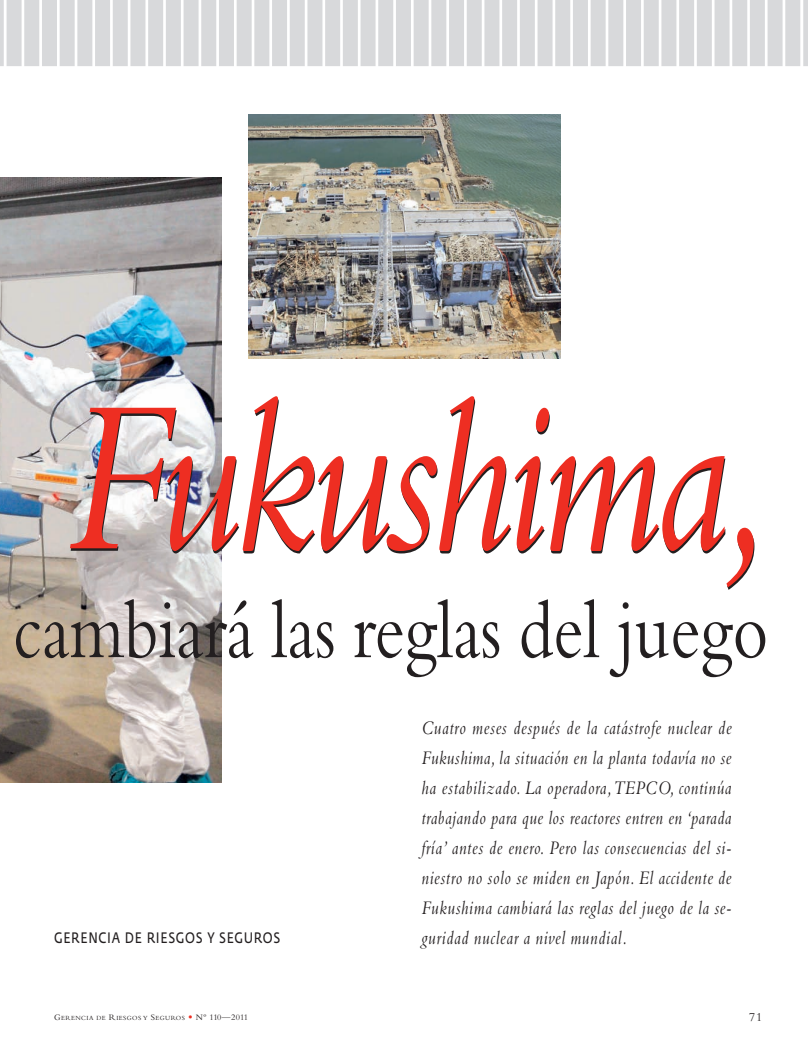
<style>
.page{position:relative;width:808px;height:1053px;background:#fff}
.page>*{position:absolute;margin:0;border:0;box-sizing:border-box;transform-origin:0 0}
.t1{font:italic 225.75px "Bembo";letter-spacing:-.045em;color:#231f20;scale:.8 1}
.t2{font:86.12px "Bembo";color:#231f20;scale:.8 1}
.t3{font:italic 20px/30px "Bembo";letter-spacing:.045em;color:#231f20;text-align:justify;scale:.8 1}
.t4{font:15px "Fedra Sans";letter-spacing:.06em;color:#231f20;scale:.8 1}
.t5{font:12.5px "Bembo";color:#231f20}
.t6{font:6.5px "Bembo";letter-spacing:.065em;color:#231f20}
.s1{font-size:8.75px}
.s2{font-family:"Goudy";font-size:8.75px;color:#ee2e22}
</style>
<div class="page">
<img style="left:0;top:178px;width:221px;height:604px">
<img style="left:249px;top:114px;width:311px;height:244px">
<hr style="left:0;top:0;width:4px;height:66px;background:#d8d9db">
<div style="left:7px;top:0;width:15px;height:66px;background:#d8d9db"></div>
<div style="left:24px;top:0;width:15px;height:66px;background:#d8d9db"></div>
<div style="left:42px;top:0;width:15px;height:66px;background:#d8d9db"></div>
<div style="left:60px;top:0;width:15px;height:66px;background:#d8d9db"></div>
<div style="left:77px;top:0;width:15px;height:66px;background:#d8d9db"></div>
<div style="left:95px;top:0;width:15px;height:66px;background:#d8d9db"></div>
<div style="left:113px;top:0;width:15px;height:66px;background:#d8d9db"></div>
<div style="left:130px;top:0;width:15px;height:66px;background:#d8d9db"></div>
<div style="left:148px;top:0;width:15px;height:66px;background:#d8d9db"></div>
<div style="left:166px;top:0;width:15px;height:66px;background:#d8d9db"></div>
<div style="left:184px;top:0;width:15px;height:66px;background:#d8d9db"></div>
<div style="left:201px;top:0;width:15px;height:66px;background:#d8d9db"></div>
<div style="left:219px;top:0;width:15px;height:66px;background:#d8d9db"></div>
<div style="left:237px;top:0;width:15px;height:66px;background:#d8d9db"></div>
<div style="left:254px;top:0;width:15px;height:66px;background:#d8d9db"></div>
<div style="left:272px;top:0;width:15px;height:66px;background:#d8d9db"></div>
<div style="left:290px;top:0;width:15px;height:66px;background:#d8d9db"></div>
<div style="left:307px;top:0;width:15px;height:66px;background:#d8d9db"></div>
<div style="left:325px;top:0;width:15px;height:66px;background:#d8d9db"></div>
<div style="left:343px;top:0;width:15px;height:66px;background:#d8d9db"></div>
<div style="left:361px;top:0;width:15px;height:66px;background:#d8d9db"></div>
<div style="left:378px;top:0;width:15px;height:66px;background:#d8d9db"></div>
<div style="left:396px;top:0;width:15px;height:66px;background:#d8d9db"></div>
<div style="left:414px;top:0;width:15px;height:66px;background:#d8d9db"></div>
<div style="left:431px;top:0;width:15px;height:66px;background:#d8d9db"></div>
<div style="left:449px;top:0;width:15px;height:66px;background:#d8d9db"></div>
<div style="left:467px;top:0;width:15px;height:66px;background:#d8d9db"></div>
<div style="left:484px;top:0;width:15px;height:66px;background:#d8d9db"></div>
<div style="left:502px;top:0;width:15px;height:66px;background:#d8d9db"></div>
<div style="left:520px;top:0;width:15px;height:66px;background:#d8d9db"></div>
<div style="left:537px;top:0;width:15px;height:66px;background:#d8d9db"></div>
<div style="left:555px;top:0;width:15px;height:66px;background:#d8d9db"></div>
<div style="left:573px;top:0;width:15px;height:66px;background:#d8d9db"></div>
<div style="left:591px;top:0;width:15px;height:66px;background:#d8d9db"></div>
<div style="left:608px;top:0;width:15px;height:66px;background:#d8d9db"></div>
<div style="left:626px;top:0;width:15px;height:66px;background:#d8d9db"></div>
<div style="left:644px;top:0;width:15px;height:66px;background:#d8d9db"></div>
<div style="left:661px;top:0;width:15px;height:66px;background:#d8d9db"></div>
<div style="left:679px;top:0;width:15px;height:66px;background:#d8d9db"></div>
<div style="left:697px;top:0;width:15px;height:66px;background:#d8d9db"></div>
<div style="left:732px;top:0;width:15px;height:66px;background:#d8d9db"></div>
<div style="left:714px;top:0;width:15px;height:66px;background:#d8d9db"></div>
<div style="left:750px;top:0;width:15px;height:66px;background:#d8d9db"></div>
<div style="left:785px;top:0;width:15px;height:66px;background:#d8d9db"></div>
<div style="left:803px;top:0;width:5px;height:66px;background:#d8d9db"></div>
<div style="left:767px;top:0;width:15px;height:66px;background:#d8d9db"></div>
<h1 class="t1" style="left:64px;top:402px;width:887px">Fukushima,</h1>
<h2 class="t2" style="left:13px;top:600px;width:946px">cambiará las reglas del juego</h2>
<p class="t4" style="left:54px;top:931px;width:284px">GERENCIA DE RIESGOS Y SEGUROS</p>
<p class="t3" style="left:421px;top:714px;width:389px">Cuatro meses después de la catástrofe nuclear de Fukushima, la situación en la planta todavía no se ha estabilizado. La operadora,TEPCO, continúa trabajando para que los reactores entren en ‘parada fría’ antes de enero. Pero las consecuencias del si&shy;niestro no solo se miden en Japón. El accidente de Fukushima cambiará las reglas del juego de la se&shy;guridad nuclear a nivel mundial.</p>
<p class="t6" style="left:54px;top:1015px;width:196px"><span class="s1">G</span>ERENCIA DE <span class="s1">R</span>IESGOS Y <span class="s1">S</span>EGUROS <span class="s2">•</span> <span class="s1">Nº 110—2011</span></p>
<p class="t5" style="left:749px;top:1013px;width:14px">71</p>
</div>
